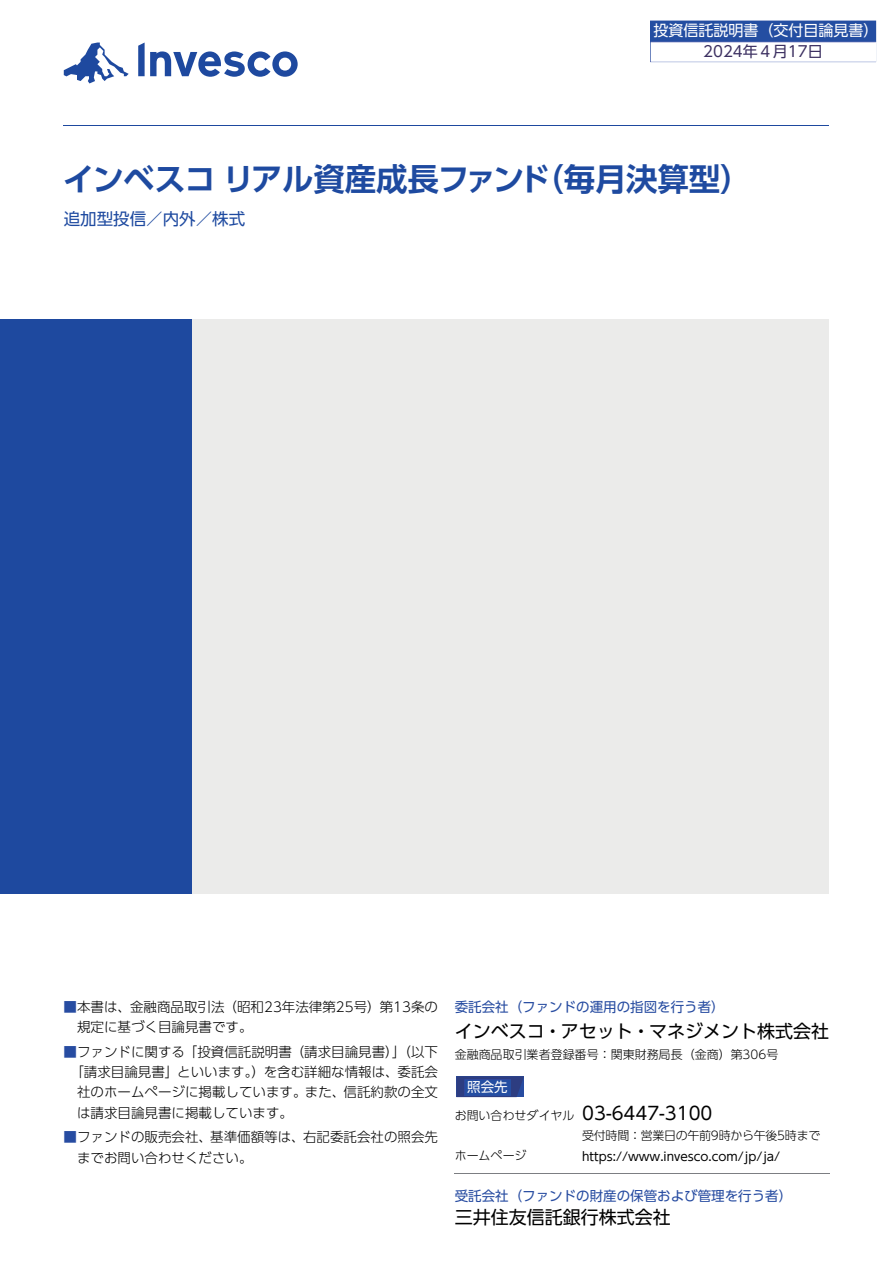
<style>
.page{position:relative;width:893px;height:1263px;background:#fff}
.page>*{position:absolute;margin:0;border:0;box-sizing:border-box;transform-origin:0 0}
.t1{font:700 31.5px "UD Shin Go Pr 6 N De";letter-spacing:-.015em;color:#1e4aa0}
.t2{font:18px "UD Shin Go Pr 6 N";color:#000}
.t3{font:16.5px "UD Shin Go Pr 6 N";color:#1e4aa0}
.t4{font:15px "UD Shin Go Pr 6 N";color:#fff}
.t5{font:15px "UD Shin Go Pr 6 N";color:#3c3061}
.t6{font:300 13.5px/20.2px "UD Shin Go Pr 6 N";color:#000}
.t7{font:13.5px "UD Shin Go Pr 6 N";color:#274ca1}
.t8{font:13.5px "UD Shin Go Pr 6 N";color:#fff}
.t9{font:300 12px "UD Shin Go Pr 6 N";color:#000}
.t10{font:12px "UD Shin Go Pr 6 N";color:#000}
.t11{font:300 12px "UD Shin Go Pr 6 N";letter-spacing:-.025em;color:#000}
.s1{color:#274ca1}
</style>
<div class="page">
<svg style="left:64px;top:43px;width:65px;height:40px"></svg>
<svg style="left:138px;top:43px;width:160px;height:34px"></svg>
<hr style="left:64px;top:125px;width:765px;height:1px;background:#1e499f">
<div style="left:191px;top:320px;width:638px;height:574px;background:#ebebea"></div>
<div style="left:0;top:320px;width:191px;height:574px;background:#1e499f"></div>
<hr style="left:455px;top:1173px;width:122px;height:1px;background:#7c7e82">
<hr style="left:577px;top:1173px;width:252px;height:1px;background:#7c7e82">
<div style="left:651px;top:21px;width:224px;height:20px;background:#244ea2"></div>
<div style="left:650px;top:41px;width:226px;height:21px;border:1px solid #274ca1"></div>
<svg style="left:456px;top:1076px;width:68px;height:21px"></svg>
<div style="left:464px;top:1079px;width:47px;height:16px;background:#274ca1"></div>
<p class="t4" style="left:653px;top:18px;width:227px">投資信託説明書（交付目論見書）</p>
<p class="t5" style="left:703px;top:39px;width:121px">2024年４月17日</p>
<h1 class="t1" style="left:63px;top:154px;width:690px">インベスコ リアル資産成長ファンド（毎月決算型）</h1>
<p class="t3" style="left:64px;top:206px;width:183px">追加型投信／内外／株式</p>
<p class="t6" style="left:77px;top:996px;width:362px;text-indent:-13px"><span class="s1">■</span>本書は、金融商品取引法（昭和23年法律第25号）第13条の規定に基づく目論見書です。</p>
<p class="t6" style="left:64px;top:1041px;width:376px"><span class="s1">■</span>ファンドに関する「投資信託説明書（請求目論見書）」（以下</p>
<p class="t6" style="left:70px;top:1061px;width:369px">「請求目論見書」といいます。）を含む詳細な情報は、委託会</p>
<p class="t6" style="left:77px;top:1082px;width:362px">社のホームページに掲載しています。また、信託約款の全文</p>
<p class="t6" style="left:77px;top:1102px;width:218px">は請求目論見書に掲載しています。</p>
<p class="t6" style="left:77px;top:1127px;width:362px;text-indent:-13px"><span class="s1">■</span>ファンドの販売会社、基準価額等は、右記委託会社の照会先までお問い合わせください。</p>
<p class="t7" style="left:455px;top:996px;width:272px">委託会社（ファンドの運用の指図を行う者）</p>
<h2 class="t2" style="left:455px;top:1016px;width:376px">インベスコ・アセット・マネジメント株式会社</h2>
<p class="t9" style="left:455px;top:1045px;width:325px">金融商品取引業者登録番号：関東財務局長（金商）第306号</p>
<p class="t8" style="left:467px;top:1076px;width:42px">照会先</p>
<h2 class="t2" style="left:582px;top:1098px;width:132px">03-6447-3100</h2>
<p class="t11" style="left:582px;top:1126px;width:240px">受付時間：営業日の午前9時から午後5時まで</p>
<p class="t10" style="left:582px;top:1146px;width:199px">https://www.invesco.com/jp/ja/</p>
<p class="t7" style="left:455px;top:1185px;width:339px">受託会社（ファンドの財産の保管および管理を行う者）</p>
<h2 class="t2" style="left:455px;top:1202px;width:218px">三井住友信託銀行株式会社</h2>
<p class="t9" style="left:455px;top:1106px;width:121px">お問い合わせダイヤル</p>
<p class="t9" style="left:455px;top:1146px;width:73px">ホームページ</p>
</div>
